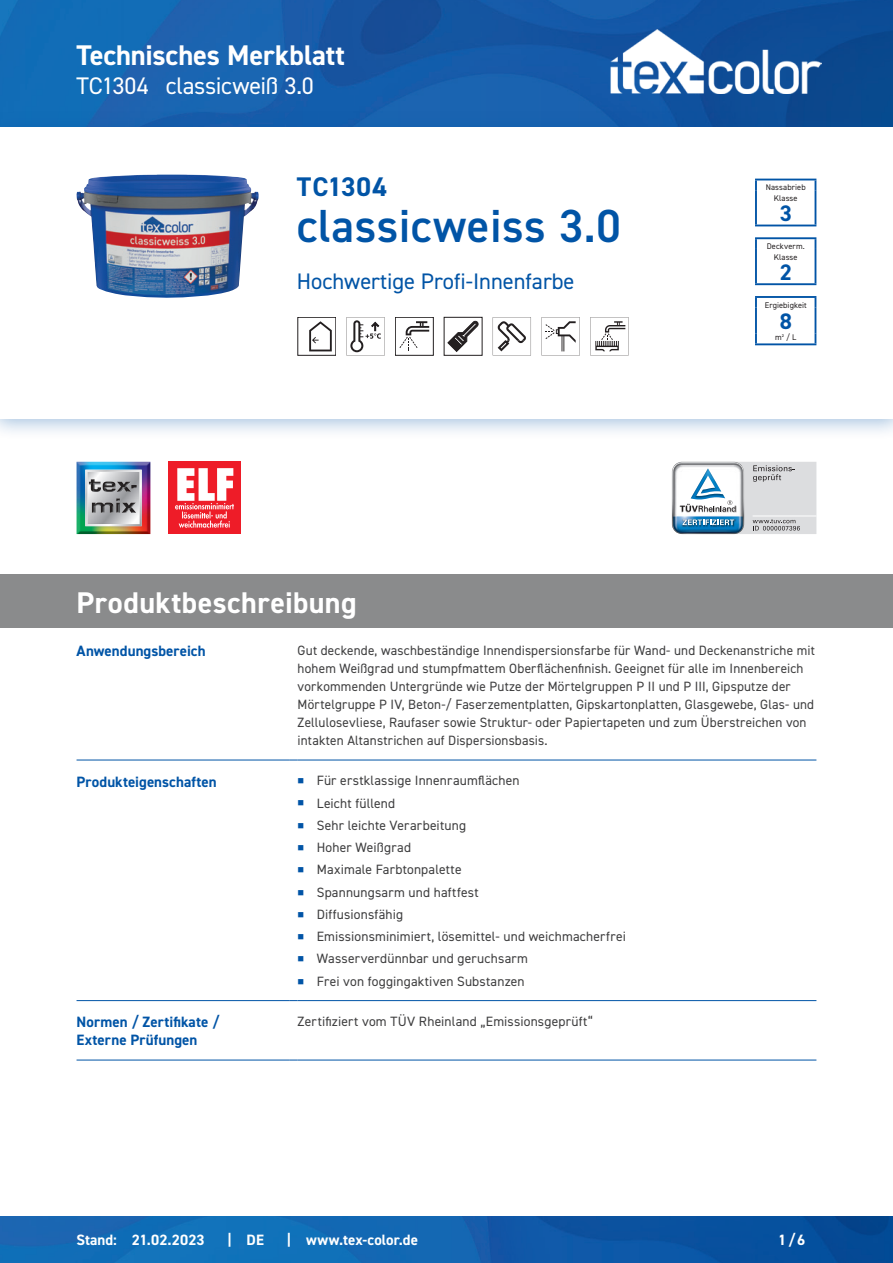
<style>
.page{position:relative;width:893px;height:1263px;background:#fff}
.page>*{position:absolute;margin:0;border:0;box-sizing:border-box;transform-origin:0 0}
.CB_AF_Subline_Produk{font:600 46.5px "DIN2014";letter-spacing:.01em;color:#0154a6}
.CB_AF_Kapitel_Uebers{font:700 30px "DIN2014";letter-spacing:.015em;color:#fff}
.CB_AF_Kopf_TM{font:700 28.5px "DIN2014";letter-spacing:-.005em;color:#fff}
.CB_AF_Subline_Produk-2{font:700 27px "DIN2014";letter-spacing:.03em;color:#0154a6}
.CB_AF_Kopf_Produktna{font:24px "DIN2014";letter-spacing:-.01em;color:#fff}
.CB_AF_Subline_Produk-3{font:22.5px "DIN2014";color:#0154a6}
.CB_AF_Piktos_NAK-DVM{font:700 22.5px "DIN2014";color:#0154a6}
.CB_AF_Abschnitt_Uebe{font:700 15px/18px "DIN2014";letter-spacing:.005em;color:#0154a6}
.CB_AF_Fuß_Stand_link{font:700 15px "DIN2014";letter-spacing:.005em;color:#fff}
.CB_AF_Text_Standard{font:13.5px/18px "DIN2014";letter-spacing:.01em;color:#3e3e3f}
.CB_AF_Piktos_NAK-DVM-2{font:8.25px "DIN2014";letter-spacing:.01em;color:#231f20}
</style>
<div class="page">
<img style="left:0;top:0;width:893px;height:111px">
<img style="left:0;top:1216px;width:893px;height:47px">
<hr style="left:77px;top:760px;width:212px;height:1px;background:#0154a6">
<hr style="left:298px;top:760px;width:518px;height:1px;background:#0154a6">
<hr style="left:77px;top:1000px;width:212px;height:1px;background:#0154a6">
<hr style="left:298px;top:1000px;width:518px;height:1px;background:#0154a6">
<hr style="left:77px;top:1060px;width:212px;height:1px;background:#0154a6">
<hr style="left:298px;top:1060px;width:518px;height:1px;background:#0154a6">
<div style="left:0;top:574px;width:893px;height:54px;background:#8a8b8c"></div>
<div style="left:0;top:111px;width:893px;height:329px;background:#0154a6;opacity:.35"></div>
<div style="left:0;top:128px;width:893px;height:291px;background:#fff"></div>
<img style="left:77px;top:175px;width:182px;height:123px">
<svg style="left:309px;top:321px;width:23px;height:30px"></svg>
<svg style="left:346px;top:317px;width:39px;height:38px"></svg>
<div style="left:395px;top:317px;width:38px;height:38px;border:1px solid #231f20"></div>
<svg style="left:399px;top:321px;width:30px;height:30px"></svg>
<svg style="left:448px;top:321px;width:30px;height:31px"></svg>
<svg style="left:493px;top:317px;width:38px;height:38px"></svg>
<svg style="left:541px;top:317px;width:39px;height:38px"></svg>
<svg style="left:590px;top:317px;width:39px;height:38px"></svg>
<img style="left:77px;top:462px;width:73px;height:72px">
<img style="left:85px;top:470px;width:57px;height:56px">
<svg style="left:89px;top:479px;width:27px;height:13px"></svg>
<img style="left:117px;top:482px;width:20px;height:10px">
<img style="left:120px;top:503px;width:16px;height:10px">
<img style="left:92px;top:498px;width:28px;height:15px">
<div style="left:168px;top:462px;width:73px;height:72px;background:#ee1c28"></div>
<svg style="left:175px;top:468px;width:59px;height:60px"></svg>
<svg style="left:672px;top:462px;width:144px;height:72px"></svg>
<svg style="left:755px;top:180px;width:2px;height:10px"></svg>
<hr style="left:755px;top:179px;width:61px;height:1px;background:#0154a6">
<hr style="left:755px;top:190px;width:2px;height:35px;background:#0154a6">
<hr style="left:815px;top:190px;width:1px;height:35px;background:#0154a6">
<hr style="left:755px;top:225px;width:61px;height:1px;background:#0154a6">
<svg style="left:755px;top:239px;width:2px;height:10px"></svg>
<hr style="left:755px;top:237px;width:61px;height:2px;background:#0154a6">
<hr style="left:755px;top:249px;width:2px;height:34px;background:#0154a6">
<hr style="left:815px;top:249px;width:1px;height:34px;background:#0154a6">
<hr style="left:755px;top:283px;width:61px;height:2px;background:#0154a6">
<svg style="left:755px;top:298px;width:2px;height:10px"></svg>
<hr style="left:755px;top:296px;width:61px;height:2px;background:#0154a6">
<hr style="left:755px;top:308px;width:2px;height:26px;background:#0154a6">
<svg style="left:755px;top:334px;width:2px;height:9px"></svg>
<svg style="left:815px;top:298px;width:1px;height:45px"></svg>
<hr style="left:755px;top:343px;width:61px;height:2px;background:#0154a6">
<img style="left:610px;top:30px;width:211px;height:64px">
<p class="CB_AF_Kopf_TM" style="left:77px;top:36px;width:270px">Technisches Merkblatt</p>
<p class="CB_AF_Kopf_Produktna" style="left:77px;top:71px;width:74px">TC1304</p>
<p class="CB_AF_Kopf_Produktna" style="left:166px;top:71px;width:150px">classicweiß 3.0</p>
<p class="CB_AF_Subline_Produk-2" style="left:297px;top:169px;width:92px">TC1304</p>
<p class="CB_AF_Subline_Produk" style="left:297px;top:195px;width:325px">classicweiss 3.0</p>
<p class="CB_AF_Subline_Produk-3" style="left:297px;top:268px;width:279px">Hochwertige Profi-Innenfarbe</p>
<p class="CB_AF_Piktos_NAK-DVM-2" style="left:766px;top:182px;width:41px">Nassabrieb</p>
<p class="CB_AF_Piktos_NAK-DVM-2" style="left:774px;top:193px;width:25px">Klasse</p>
<p class="CB_AF_Piktos_NAK-DVM" style="left:780px;top:199px;width:14px">3</p>
<p class="CB_AF_Piktos_NAK-DVM-2" style="left:767px;top:241px;width:40px">Deckverm.</p>
<p class="CB_AF_Piktos_NAK-DVM-2" style="left:774px;top:252px;width:25px">Klasse</p>
<p class="CB_AF_Piktos_NAK-DVM" style="left:780px;top:257px;width:14px">2</p>
<p class="CB_AF_Piktos_NAK-DVM-2" style="left:765px;top:300px;width:44px">Ergiebigkeit</p>
<p class="CB_AF_Piktos_NAK-DVM" style="left:780px;top:307px;width:14px">8</p>
<p class="CB_AF_Piktos_NAK-DVM-2" style="left:775px;top:332px;width:23px">m² / L</p>
<p class="CB_AF_Kapitel_Uebers" style="left:77px;top:582px;width:282px">Produktbeschreibung</p>
<p class="CB_AF_Abschnitt_Uebe" style="left:77px;top:642px;width:131px">Anwendungsbereich</p>
<p class="CB_AF_Text_Standard" style="left:298px;top:641px;width:519px">Gut deckende, waschbeständige Innendispersionsfarbe für Wand- und Deckenanstriche mit hohem Weißgrad und stumpfmattem Oberflächenfinish. Geeignet für alle im Innenbereich vorkommenden Untergründe wie Putze der Mörtelgruppen P II und P III, Gipsputze der Mörtelgruppe P IV, Beton-/ Faserzementplatten, Gipskartonplatten, Glasgewebe, Glas- und Zellulosevliese, Raufaser sowie Struktur- oder Papiertapeten und zum Überstreichen von intakten Altanstrichen auf Dispersionsbasis.</p>
<p class="CB_AF_Abschnitt_Uebe" style="left:77px;top:772px;width:142px">Produkteigenschaften</p>
<p class="CB_AF_Text_Standard" style="left:317px;top:771px;width:204px">Für erstklassige Innenraumflächen</p>
<p class="CB_AF_Text_Standard" style="left:317px;top:794px;width:80px">Leicht füllend</p>
<p class="CB_AF_Text_Standard" style="left:317px;top:816px;width:151px">Sehr leichte Verarbeitung</p>
<p class="CB_AF_Text_Standard" style="left:317px;top:838px;width:96px">Hoher Weißgrad</p>
<p class="CB_AF_Text_Standard" style="left:317px;top:860px;width:146px">Maximale Farbtonpalette</p>
<p class="CB_AF_Text_Standard" style="left:317px;top:883px;width:163px">Spannungsarm und haftfest</p>
<p class="CB_AF_Text_Standard" style="left:317px;top:905px;width:88px">Diffusionsfähig</p>
<p class="CB_AF_Text_Standard" style="left:317px;top:927px;width:311px">Emissionsminimiert, lösemittel- und weichmacherfrei</p>
<p class="CB_AF_Text_Standard" style="left:317px;top:949px;width:213px">Wasserverdünnbar und geruchsarm</p>
<p class="CB_AF_Text_Standard" style="left:317px;top:972px;width:209px">Frei von foggingaktiven Substanzen</p>
<p class="CB_AF_Abschnitt_Uebe" style="left:77px;top:1013px;width:144px">Normen / Zertifikate /<br>Externe Prüfungen</p>
<p class="CB_AF_Text_Standard" style="left:298px;top:1012px;width:297px">Zertifiziert vom TÜV Rheinland „Emissionsgeprüft“</p>
<p class="CB_AF_Fuß_Stand_link" style="left:77px;top:1230px;width:42px">Stand:</p>
<p class="CB_AF_Fuß_Stand_link" style="left:132px;top:1230px;width:74px">21.02.2023</p>
<p class="CB_AF_Fuß_Stand_link" style="left:227px;top:1229px;width:6px">|</p>
<p class="CB_AF_Fuß_Stand_link" style="left:247px;top:1230px;width:19px">DE</p>
<p class="CB_AF_Fuß_Stand_link" style="left:287px;top:1229px;width:6px">|</p>
<p class="CB_AF_Fuß_Stand_link" style="left:306px;top:1230px;width:113px">www.tex-color.de</p>
<p class="CB_AF_Fuß_Stand_link" style="left:778px;top:1230px;width:29px">1/6</p>
</div>
